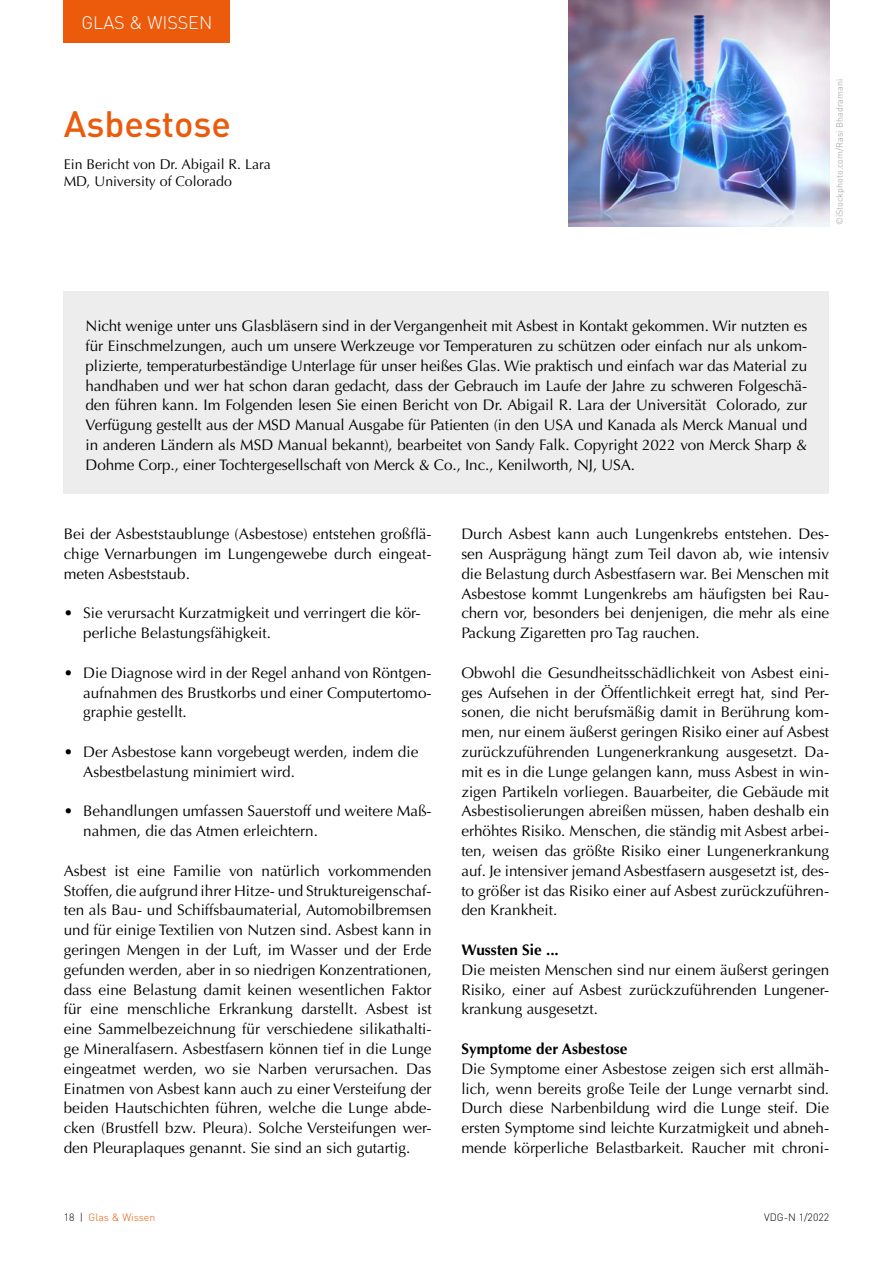
<style>
.page{position:relative;width:893px;height:1263px;background:#fff}
.page>*{position:absolute;margin:0;border:0;box-sizing:border-box;transform-origin:0 0}
.t1{font:500 36.3px "DIN";color:#eb5b0b}
.t2{font:300 18px "DIN";color:#fff}
.t3{font:15.3px/19.8px "Optima";color:#000;text-align:justify}
.t4{font:700 15.3px "Optima";color:#000}
.t5{font:14.1px/17px "Optima";color:#000}
.t6{font:300 10.5px "DIN";color:#eb5b0b}
.t7{font:300 10.5px "DIN";color:#000}
.t8{font:9px "DIN";color:#b2b2b2}
.s1{color:#000}
</style>
<div class="page">
<div style="left:64px;top:0;width:166px;height:43px;background:#eb5b0b"></div>
<div style="left:64px;top:292px;width:765px;height:202px;background:#ededed"></div>
<img style="left:568px;top:0;width:261px;height:226px">
<p class="t2" style="left:81px;top:12px;width:132px">GLAS &amp; WISSEN</p>
<h1 class="t1" style="left:64px;top:103px;width:169px">Asbestose</h1>
<p class="t5" style="left:64px;top:156px;width:208px">Ein Bericht von Dr. Abigail R. Lara<br>MD, University of Colorado</p>
<p class="t8" style="left:836px;top:225px;width:148px;rotate:-90deg">©iStockphoto.com/Rasi Bhadramani</p>
<p class="t3" style="left:86px;top:317px;width:723px">Nicht wenige unter uns Glasbläsern sind in der Vergangenheit mit Asbest in Kontakt gekommen. Wir nutzten es für Einschmelzungen, auch um unsere Werkzeuge vor Temperaturen zu schützen oder einfach nur als unkom&shy;plizierte, temperaturbeständige Unterlage für unser heißes Glas. Wie praktisch und einfach war das Material zu handhaben und wer hat schon daran gedacht, dass der Gebrauch im Laufe der Jahre zu schweren Folgeschä&shy;den führen kann. Im Folgenden lesen Sie einen Bericht von Dr. Abigail R. Lara der Universität Colorado, zur Verfügung gestellt aus der MSD Manual Ausgabe für Patienten (in den USA und Kanada als Merck Manual und in anderen Ländern als MSD Manual bekannt), bearbeitet von Sandy Falk. Copyright 2022 von Merck Sharp &amp; Dohme Corp., einer Tochtergesellschaft von Merck &amp; Co., Inc., Kenilworth, NJ, USA.</p>
<p class="t3" style="left:64px;top:524px;width:369px">Bei der Asbeststaublunge (Asbestose) entstehen großflä&shy;chige Vernarbungen im Lungengewebe durch eingeat&shy;meten Asbeststaub.</p>
<p class="t3" style="left:83px;top:604px;width:339px;text-indent:-20px">• Sie verursacht Kurzatmigkeit und verringert die kör&shy;perliche Belastungsfähigkeit.</p>
<p class="t3" style="left:83px;top:663px;width:350px;text-indent:-20px">• Die Diagnose wird in der Regel anhand von Röntgen&shy;aufnahmen des Brustkorbs und einer Computertomo&shy;graphie gestellt.</p>
<p class="t3" style="left:83px;top:742px;width:337px;text-indent:-20px">• Der Asbestose kann vorgebeugt werden, indem die<br>Asbestbelastung minimiert wird.</p>
<p class="t3" style="left:83px;top:802px;width:350px;text-indent:-20px">• Behandlungen umfassen Sauerstoff und weitere Maß&shy;nahmen, die das Atmen erleichtern.</p>
<p class="t3" style="left:64px;top:861px;width:369px">Asbest ist eine Familie von natürlich vorkommenden Stoffen, die aufgrund ihrer Hitze- und Struktureigenschaf&shy;ten als Bau- und Schiffsbaumaterial, Automobilbremsen und für einige Textilien von Nutzen sind. Asbest kann in geringen Mengen in der Luft, im Wasser und der Erde gefunden werden, aber in so niedrigen Konzentrationen, dass eine Belastung damit keinen wesentlichen Faktor für eine menschliche Erkrankung darstellt. Asbest ist eine Sammelbezeichnung für verschiedene silikathalti&shy;ge Mineralfasern. Asbestfasern können tief in die Lunge eingeatmet werden, wo sie Narben verursachen. Das Einatmen von Asbest kann auch zu einer Versteifung der beiden Hautschichten führen, welche die Lunge abde&shy;cken (Brustfell bzw. Pleura). Solche Versteifungen wer&shy;den Pleuraplaques genannt. Sie sind an sich gutartig.</p>
<p class="t3" style="left:461px;top:525px;width:369px">Durch Asbest kann auch Lungenkrebs entstehen. Des&shy;sen Ausprägung hängt zum Teil davon ab, wie intensiv die Belastung durch Asbestfasern war. Bei Menschen mit Asbestose kommt Lungenkrebs am häufigsten bei Rau&shy;chern vor, besonders bei denjenigen, die mehr als eine Packung Zigaretten pro Tag rauchen.</p>
<p class="t3" style="left:461px;top:663px;width:369px">Obwohl die Gesundheitsschädlichkeit von Asbest eini&shy;ges Aufsehen in der Öffentlichkeit erregt hat, sind Per&shy;sonen, die nicht berufsmäßig damit in Berührung kom&shy;men, nur einem äußerst geringen Risiko einer auf Asbest zurückzuführenden Lungenerkrankung ausgesetzt. Da&shy;mit es in die Lunge gelangen kann, muss Asbest in win&shy;zigen Partikeln vorliegen. Bauarbeiter, die Gebäude mit Asbestisolierungen abreißen müssen, haben deshalb ein erhöhtes Risiko. Menschen, die ständig mit Asbest arbei&shy;ten, weisen das größte Risiko einer Lungenerkrankung auf. Je intensiver jemand Asbestfasern ausgesetzt ist, des&shy;to größer ist das Risiko einer auf Asbest zurückzuführen&shy;den Krankheit.</p>
<p class="t4" style="left:461px;top:943px;width:99px">Wussten Sie ...</p>
<p class="t3" style="left:461px;top:960px;width:369px">Die meisten Menschen sind nur einem äußerst geringen Risiko, einer auf Asbest zurückzuführenden Lungener&shy;krankung ausgesetzt.</p>
<p class="t4" style="left:461px;top:1042px;width:168px">Symptome der Asbestose</p>
<p class="t3" style="left:461px;top:1059px;width:369px">Die Symptome einer Asbestose zeigen sich erst allmäh&shy;lich, wenn bereits große Teile der Lunge vernarbt sind.<br>Durch diese Narbenbildung wird die Lunge steif. Die ersten Symptome sind leichte Kurzatmigkeit und abneh&shy;mende körperliche Belastbarkeit. Raucher mit chroni-</p>
<p class="t6" style="left:64px;top:1211px;width:93px"><span class="s1">18 |</span> Glas &amp; Wissen</p>
<p class="t7" style="left:764px;top:1211px;width:67px">VDG-N 1/2022</p>
</div>
